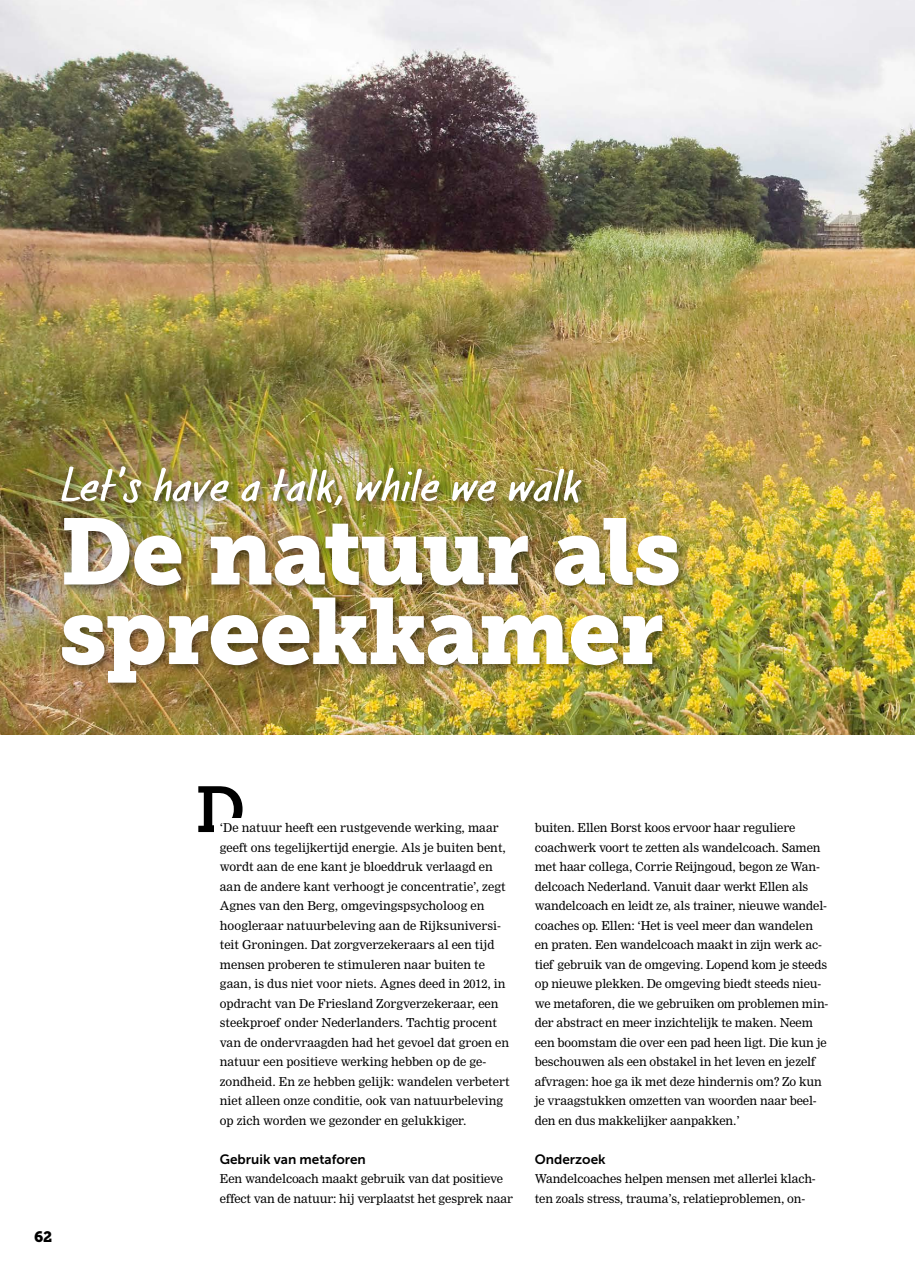
<style>
.page{position:relative;width:915px;height:1276px;background:#fff}
.page>*{position:absolute;margin:0;border:0;box-sizing:border-box;transform-origin:0 0}
.t1{font:93px/79.5px "Museo Slab 900";letter-spacing:-.015em;color:#fff}
.t2{font:64.5px "Museo Slab 700";color:#000}
.t3{font:42px "Regular Joe";letter-spacing:-.06em;color:#fff;scale:1.2 1}
.t4{font:15px "Museo Slab 900";color:#000}
.t5{font:13.5px "Museo Sans 700";color:#000}
.t6{font:12px/19.5px "Nimrod MT Std";letter-spacing:-.01em;color:#000}
</style>
<div class="page">
<img style="left:0;top:0;width:914px;height:734px">
<div style="left:57px;top:462px;width:632px;height:231px;background:#000;opacity:.5"></div>
<h3 class="t3" style="left:60px;top:451px;width:437px">Let’s have a talk, while we walk</h3>
<h1 class="t1" style="left:60px;top:513px;width:623px">De natuur als spreekkamer</h1>
<p class="t4" style="left:34px;top:1227px;width:20px">62</p>
<h2 class="t2" style="left:195px;top:773px;width:52px">D</h2>
<p class="t6" style="left:220px;top:818px;width:291px">‘De natuur heeft een rustgevende werking, maar geeft ons tegelijkertijd energie. Als je buiten bent, wordt aan de ene kant je bloeddruk verlaagd en aan de andere kant verhoogt je concentratie’, zegt Agnes van den Berg, omgevingspsycholoog en hoogleraar natuurbeleving aan de Rijksuniversi&shy;teit Groningen. Dat zorgverzekeraars al een tijd mensen proberen te stimuleren naar buiten te gaan, is dus niet voor niets. Agnes deed in 2012, in opdracht van De Friesland Zorgverzekeraar, een steekproef onder Nederlanders. Tachtig procent van de ondervraagden had het gevoel dat groen en natuur een positieve werking hebben op de ge&shy;zondheid. En ze hebben gelijk: wandelen verbetert niet alleen onze conditie, ook van natuurbeleving op zich worden we gezonder en gelukkiger.</p>
<p class="t5" style="left:220px;top:1151px;width:147px">Gebruik van metaforen</p>
<p class="t6" style="left:220px;top:1169px;width:294px">Een wandelcoach maakt gebruik van dat positieve effect van de natuur: hij verplaatst het gesprek naar</p>
<p class="t6" style="left:534px;top:818px;width:295px">buiten. Ellen Borst koos ervoor haar reguliere coachwerk voort te zetten als wandelcoach. Samen met haar collega, Corrie Reijngoud, begon ze Wan&shy;delcoach Nederland. Vanuit daar werkt Ellen als wandelcoach en leidt ze, als trainer, nieuwe wandel&shy;coaches op. Ellen: ‘Het is veel meer dan wandelen en praten. Een wandelcoach maakt in zijn werk ac&shy;tief gebruik van de omgeving. Lopend kom je steeds op nieuwe plekken. De omgeving biedt steeds nieu&shy;we metaforen, die we gebruiken om problemen min&shy;der abstract en meer inzichtelijk te maken. Neem een boomstam die over een pad heen ligt. Die kun je beschouwen als een obstakel in het leven en jezelf afvragen: hoe ga ik met deze hindernis om? Zo kun je vraagstukken omzetten van woorden naar beel&shy;den en dus makkelijker aanpakken.’</p>
<p class="t5" style="left:534px;top:1151px;width:72px">Onderzoek</p>
<p class="t6" style="left:534px;top:1169px;width:282px">Wandelcoaches helpen mensen met allerlei klach&shy;ten zoals stress, trauma’s, relatieproblemen, on-</p>
</div>
